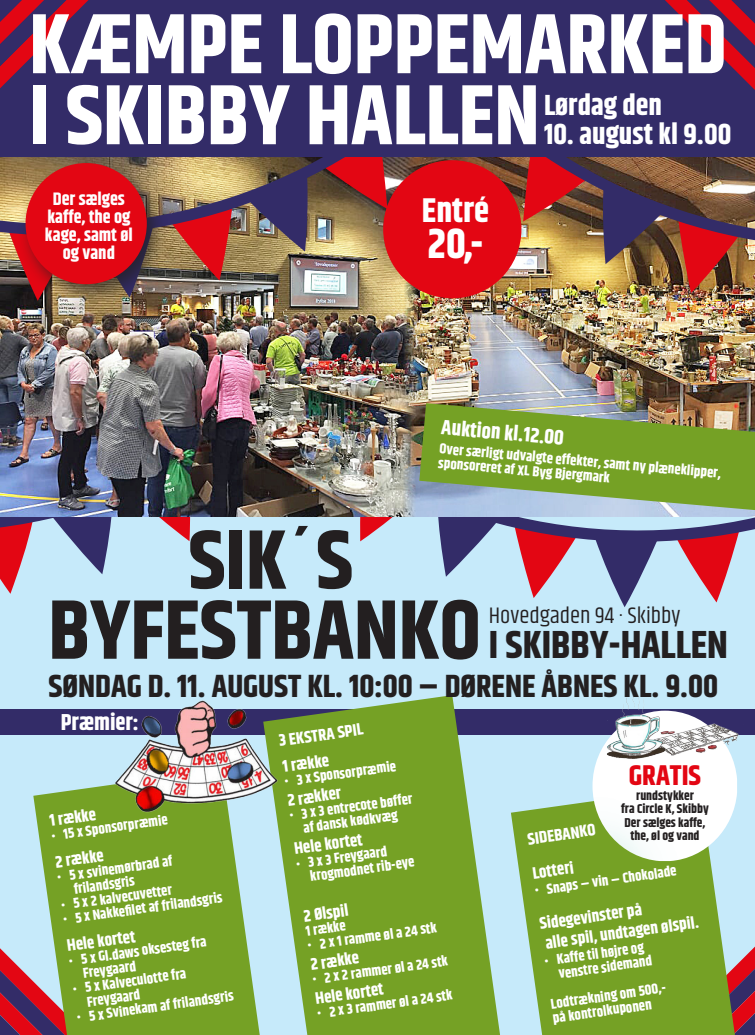
<style>
.page{position:relative;width:755px;height:1035px;background:#fff}
.page>*{position:absolute;margin:0;border:0;box-sizing:border-box;transform-origin:0 0}
.t1{font:700 85px/71px "Khand";color:#fff}
.t2{font:700 84px "Khand";color:#231f20}
.t3{font:700 42.2px "Khand";color:#fff}
.t4{font:700 39px "Khand";color:#231f20}
.t5{font:700 34.2px "Khand";color:#fff}
.t6{font:700 32px "Khand";color:#231f20}
.t7{font:700 29px "Khand";color:#fff}
.t8{font:700 28.5px "Khand";color:#e30613}
.t9{font:23px "Khand";color:#231f20}
.t10{font:700 23px "Khand";color:#fff}
.t11{font:700 20.7px "Khand";color:#fff}
.t12{font:700 18px/18px "Khand";color:#fff;text-align:center}
.t13{font:700 16.7px "Khand";color:#fff}
.t14{font:700 14.3px/14.3px "Khand";color:#fff}
.t15{font:700 12.8px/13.5px "Khand";color:#231f20;text-align:center}
</style>
<div class="page">
<div style="left:0;top:0;width:754px;height:1035px;background:#c6eafa"></div>
<svg style="left:695px;top:570px;width:33px;height:32px"></svg>
<svg style="left:607px;top:570px;width:37px;height:37px"></svg>
<svg style="left:525px;top:570px;width:30px;height:28px"></svg>
<svg style="left:444px;top:570px;width:9px;height:7px"></svg>
<svg style="left:351px;top:516px;width:403px;height:54px"></svg>
<svg style="left:0;top:550px;width:25px;height:44px"></svg>
<svg style="left:80px;top:550px;width:27px;height:24px"></svg>
<svg style="left:0;top:516px;width:351px;height:34px"></svg>
<img style="left:420px;top:157px;width:334px;height:359px">
<img style="left:0;top:157px;width:420px;height:359px">
<svg style="left:734px;top:947px;width:20px;height:88px;background:#9d314f"></svg>
<svg style="left:0;top:948px;width:33px;height:87px"></svg>
<svg style="left:677px;top:277px;width:61px;height:16px"></svg>
<img style="left:502px;top:157px;width:252px;height:120px">
<svg style="left:9px;top:264px;width:8px;height:37px"></svg>
<svg style="left:171px;top:264px;width:61px;height:16px"></svg>
<img style="left:0;top:157px;width:407px;height:107px">
<div style="left:0;top:0;width:754px;height:157px;background:#332c68"></div>
<div style="left:383px;top:160px;width:138px;height:138px;background:#e30613;border-radius:50%"></div>
<img style="left:419px;top:403px;width:335px;height:107px">
<div style="left:0;top:709px;width:754px;height:26px;background:#332c68"></div>
<svg style="left:33px;top:784px;width:226px;height:251px;background:#80a740"></svg>
<svg style="left:276px;top:695px;width:223px;height:340px;fill:#75a125"></svg>
<svg style="left:511px;top:801px;width:223px;height:234px;background:#7fa940"></svg>
<img style="left:112px;top:698px;width:168px;height:116px">
<img style="left:592px;top:755px;width:144px;height:106px">
<img style="left:599px;top:685px;width:140px;height:82px">
<div style="left:17px;top:154px;width:152px;height:153px;background:#231f20;opacity:.75"></div>
<div style="left:26px;top:163px;width:121px;height:121px;background:#e30613;border-radius:50%"></div>
<svg style="left:665px;top:0;width:89px;height:89px"></svg>
<svg style="left:0;top:0;width:88px;height:88px"></svg>
<p class="t1" style="left:29px;top:13px;width:698px">KÆMPE LOPPEMARKED<br>I SKIBBY HALLEN</p>
<p class="t7" style="left:543px;top:85px;width:119px">Lørdag den</p>
<p class="t7" style="left:543px;top:114px;width:189px">10. august kl 9.00</p>
<p class="t12" style="left:45px;top:190px;width:89px">Der sælges kaffe, the og kage, samt øl og vand</p>
<p class="t5" style="left:421px;top:186px;width:68px">Entré</p>
<p class="t3" style="left:427px;top:214px;width:57px">20,-</p>
<p class="t11" style="left:442px;top:412px;width:124px;rotate:5deg">Auktion kl.12.00</p>
<p class="t14" style="left:440px;top:442px;width:284px;rotate:5deg">Over særligt udvalgte effekter, samt ny plæneklipper, sponsoreret af XL Byg Bjergmark</p>
<p class="t2" style="left:188px;top:500px;width:166px">SIK´S</p>
<p class="t2" style="left:48px;top:570px;width:433px">BYFESTBANKO</p>
<p class="t6" style="left:48px;top:663px;width:670px">SØNDAG D. 11. AUGUST KL. 10:00 – DØRENE ÅBNES KL. 9.00</p>
<p class="t9" style="left:488px;top:602px;width:193px">Hovedgaden 94 · Skibby</p>
<p class="t4" style="left:488px;top:617px;width:240px">I SKIBBY-HALLEN</p>
<p class="t10" style="left:61px;top:706px;width:79px">Præmier:</p>
<p class="t13" style="left:48px;top:809px;width:48px;rotate:-8deg">1 række</p>
<p class="t14" style="left:51px;top:829px;width:118px;rotate:-8deg">• 15 x Sponsorpræmie</p>
<p class="t13" style="left:54px;top:850px;width:50px;rotate:-8deg">2 række</p>
<p class="t14" style="left:71px;top:868px;width:103px;text-indent:-15px;rotate:-8deg">• 5 x svinemørbrad af frilandsgris</p>
<p class="t14" style="left:61px;top:899px;width:113px;rotate:-8deg">• 5 x 2 kalvecuvetter</p>
<p class="t14" style="left:63px;top:913px;width:162px;rotate:-8deg">• 5 x Nakkefi let af frilandsgris</p>
<p class="t13" style="left:65px;top:934px;width:70px;rotate:-8deg">Hele kortet</p>
<p class="t14" style="left:80px;top:952px;width:128px;text-indent:-12px;rotate:-8deg">• 5 x Gl.daws oksesteg fra<br>Freygaard</p>
<p class="t14" style="left:84px;top:981px;width:103px;text-indent:-12px;rotate:-8deg">• 5 x Kalveculotte fra<br>Freygaard</p>
<p class="t14" style="left:76px;top:1011px;width:159px;rotate:-8deg">• 5 x Svinekam af frilandsgris</p>
<p class="t13" style="left:277px;top:729px;width:86px;rotate:-8deg">3 EKSTRA SPIL</p>
<p class="t13" style="left:281px;top:754px;width:48px;rotate:-8deg">1 række</p>
<p class="t14" style="left:284px;top:775px;width:114px;rotate:-8deg">• 3 x Sponsorpræmie</p>
<p class="t13" style="left:286px;top:789px;width:56px;rotate:-8deg">2 rækker</p>
<p class="t14" style="left:288px;top:809px;width:125px;text-align:center;rotate:-8deg">• 3 x 3 entrecote bøffer af dansk kødkvæg</p>
<p class="t13" style="left:292px;top:837px;width:70px;rotate:-8deg">Hele kortet</p>
<p class="t14" style="left:307px;top:856px;width:106px;text-indent:-12px;rotate:-8deg">• 3 x 3 Freygaard krogmodnet rib-eye</p>
<p class="t13" style="left:302px;top:904px;width:47px;rotate:-8deg">2 Ølspil</p>
<p class="t14" style="left:305px;top:925px;width:41px;rotate:-8deg">1 række</p>
<p class="t14" style="left:307px;top:939px;width:131px;rotate:-8deg">• 2 x 1 ramme øl a 24 stk</p>
<p class="t13" style="left:309px;top:952px;width:50px;rotate:-8deg">2 række</p>
<p class="t14" style="left:311px;top:973px;width:138px;rotate:-8deg">• 2 x 2 rammer øl a 24 stk</p>
<p class="t13" style="left:313px;top:986px;width:70px;rotate:-8deg">Hele kortet</p>
<p class="t14" style="left:316px;top:1007px;width:137px;rotate:-8deg">• 2 x 3 rammer øl a 24 stk</p>
<p class="t8" style="left:628px;top:754px;width:74px">GRATIS</p>
<p class="t15" style="left:620px;top:789px;width:89px">rundstykker<br>fra Circle K, Skibby</p>
<p class="t15" style="left:624px;top:816px;width:82px">Der sælges kaffe, the, øl og vand</p>
<p class="t13" style="left:525px;top:827px;width:70px;rotate:-8deg">SIDEBANKO</p>
<p class="t13" style="left:530px;top:861px;width:43px;rotate:-8deg">Lotteri</p>
<p class="t14" style="left:533px;top:884px;width:144px;rotate:-8deg">• Snaps – vin – Chokolade</p>
<p class="t13" style="left:537px;top:912px;width:104px;rotate:-8deg">Sidegevinster på</p>
<p class="t13" style="left:543px;top:931px;width:156px;rotate:-8deg">alle spil, undtagen ølspil.</p>
<p class="t14" style="left:555px;top:953px;width:96px;text-indent:-12px;rotate:-8deg">• Kaffe til højre og venstre sidemand</p>
<p class="t14" style="left:549px;top:997px;width:117px;rotate:-8deg">Lodtrækning om 500,- på kontrolkuponen</p>
</div>
